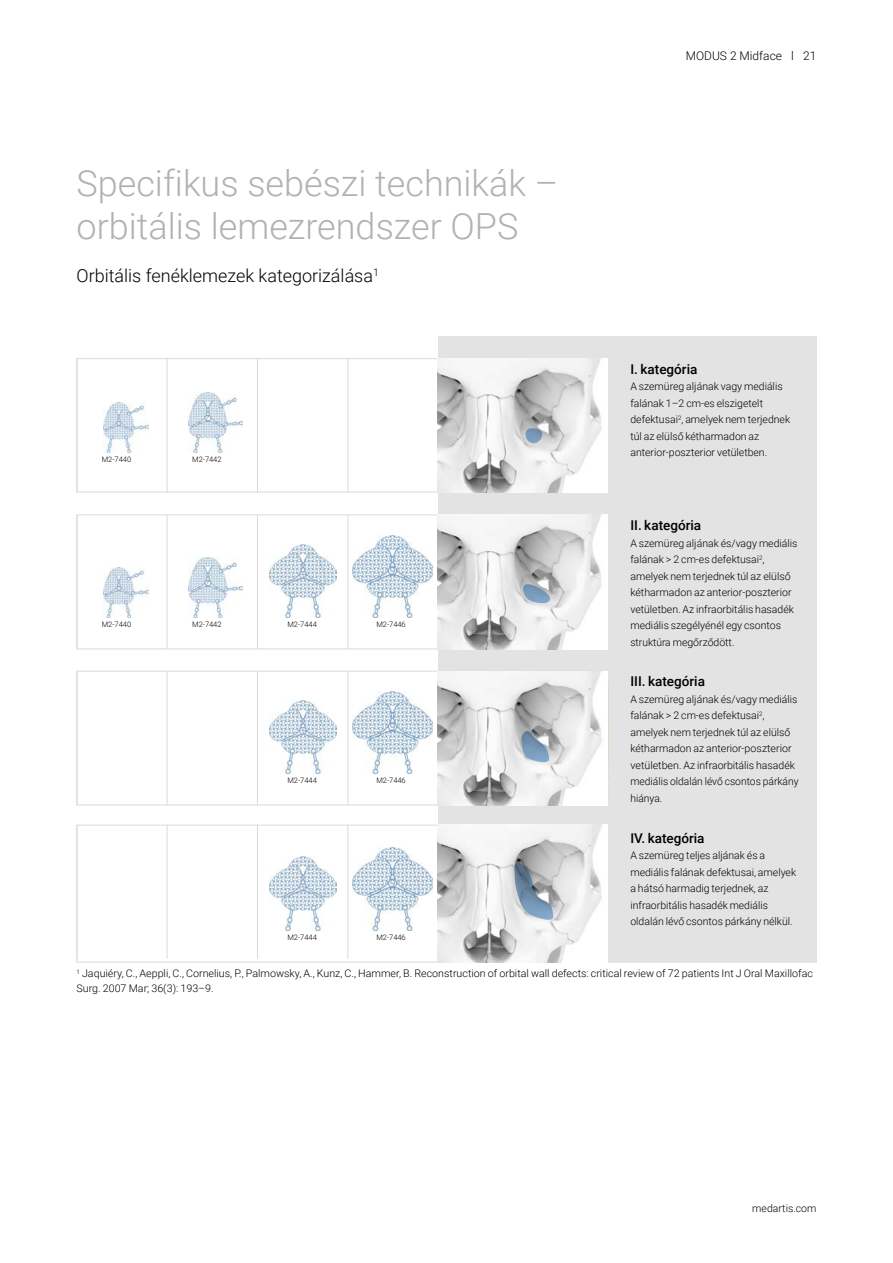
<style>
.page{position:relative;width:893px;height:1263px;background:#fff}
.page>*{position:absolute;margin:0;border:0;box-sizing:border-box;transform-origin:0 0}
.t1{font:300 36px/43.2px "Roboto";color:#b3b2b2}
.t2{font:300 18px "Roboto";color:#000}
.t3{font:500 13.5px "Roboto";color:#000}
.t4{font:300 12px "Roboto";color:#000}
.t5{font:300 10.5px/16.5px "Roboto";color:#000}
.t6{font:300 7.5px "Roboto";color:#000}
</style>
<div class="page">
<div style="left:77px;top:514px;width:530px;height:135px;border:1px solid #dadada"></div>
<img style="left:103px;top:567px;width:45px;height:50px">
<img style="left:103px;top:402px;width:45px;height:50px">
<img style="left:189px;top:558px;width:53px;height:59px">
<img style="left:189px;top:393px;width:53px;height:59px">
<img style="left:269px;top:544px;width:68px;height:73px">
<img style="left:269px;top:700px;width:68px;height:73px">
<img style="left:269px;top:857px;width:68px;height:73px">
<img style="left:352px;top:535px;width:80px;height:82px">
<img style="left:352px;top:691px;width:80px;height:82px">
<img style="left:352px;top:848px;width:80px;height:82px">
<div style="left:438px;top:336px;width:378px;height:626px;background:#e3e3e3"></div>
<div style="left:77px;top:358px;width:530px;height:134px;border:1px solid #dadada"></div>
<div style="left:77px;top:671px;width:531px;height:134px;border:1px solid #dadada"></div>
<div style="left:77px;top:825px;width:530px;height:137px;border:1px solid #dadada"></div>
<hr style="left:167px;top:359px;width:1px;height:133px;background:#dadada">
<hr style="left:167px;top:515px;width:1px;height:134px;background:#dadada">
<hr style="left:167px;top:671px;width:1px;height:134px;background:#dadada">
<hr style="left:167px;top:825px;width:1px;height:133px;background:#dadada">
<hr style="left:77px;top:359px;width:1px;height:133px;background:#dadada">
<hr style="left:77px;top:515px;width:1px;height:134px;background:#dadada">
<hr style="left:77px;top:671px;width:1px;height:134px;background:#dadada">
<hr style="left:77px;top:825px;width:1px;height:133px;background:#dadada">
<hr style="left:257px;top:359px;width:1px;height:133px;background:#dadada">
<hr style="left:257px;top:515px;width:1px;height:134px;background:#dadada">
<hr style="left:257px;top:671px;width:1px;height:134px;background:#dadada">
<hr style="left:257px;top:825px;width:1px;height:133px;background:#dadada">
<hr style="left:347px;top:359px;width:1px;height:133px;background:#dadada">
<hr style="left:347px;top:515px;width:1px;height:134px;background:#dadada">
<hr style="left:347px;top:671px;width:1px;height:134px;background:#dadada">
<hr style="left:347px;top:825px;width:1px;height:133px;background:#dadada">
<img style="left:438px;top:358px;width:169px;height:134px">
<img style="left:438px;top:515px;width:169px;height:134px">
<img style="left:438px;top:671px;width:169px;height:134px">
<img style="left:438px;top:825px;width:169px;height:137px">
<svg style="left:526px;top:426px;width:19px;height:18px"></svg>
<svg style="left:518px;top:580px;width:38px;height:24px"></svg>
<svg style="left:517px;top:721px;width:33px;height:43px"></svg>
<svg style="left:511px;top:858px;width:42px;height:63px"></svg>
<h1 class="t1" style="left:77px;top:160px;width:483px">Specifikus sebészi technikák – orbitális lemezrendszer OPS</h1>
<h2 class="t2" style="left:77px;top:263px;width:304px">Orbitális fenéklemezek kategorizálása<sup>1</sup></h2>
<p class="t6" style="left:102px;top:454px;width:31px">M2-7440</p>
<p class="t6" style="left:192px;top:454px;width:31px">M2-7442</p>
<p class="t6" style="left:102px;top:619px;width:31px">M2-7440</p>
<p class="t6" style="left:192px;top:619px;width:31px">M2-7442</p>
<p class="t6" style="left:287px;top:619px;width:31px">M2-7444</p>
<p class="t6" style="left:287px;top:775px;width:31px">M2-7444</p>
<p class="t6" style="left:376px;top:619px;width:31px">M2-7446</p>
<p class="t6" style="left:376px;top:775px;width:31px">M2-7446</p>
<p class="t6" style="left:287px;top:932px;width:31px">M2-7444</p>
<p class="t6" style="left:376px;top:932px;width:31px">M2-7446</p>
<p class="t4" style="left:686px;top:47px;width:132px">MODUS 2 Midface l 21</p>
<p class="t3" style="left:630px;top:360px;width:69px">I. kategória</p>
<p class="t5" style="left:630px;top:378px;width:161px">A szemüreg aljának vagy mediális falának 1–2 cm-es elszigetelt defektusai<sup>2</sup>, amelyek nem terjednek túl az elülső kétharmadon az anterior-poszterior vetületben.</p>
<p class="t3" style="left:630px;top:516px;width:72px">II. kategória</p>
<p class="t5" style="left:630px;top:534px;width:169px">A szemüreg aljának és/vagy mediális falának &gt; 2 cm-es defektusai<sup>2</sup>, amelyek nem terjednek túl az elülső kétharmadon az anterior-poszterior vetületben. Az infraorbitális hasadék mediális szegélyénél egy csontos struktúra megőrződött.</p>
<p class="t3" style="left:630px;top:672px;width:76px">III. kategória</p>
<p class="t5" style="left:630px;top:690px;width:170px">A szemüreg aljának és/vagy mediális falának &gt; 2 cm-es defektusai<sup>2</sup>, amelyek nem terjednek túl az elülső kétharmadon az anterior-poszterior vetületben. Az infraorbitális hasadék mediális oldalán lévő csontos párkány hiánya.</p>
<p class="t3" style="left:630px;top:828px;width:76px">IV. kategória</p>
<p class="t5" style="left:630px;top:847px;width:167px">A szemüreg teljes aljának és a mediális falának defektusai, amelyek a hátsó harmadig terjednek, az infraorbitális hasadék mediális oldalán lévő csontos párkány nélkül.</p>
<p class="t5" style="left:77px;top:966px;width:738px;line-height:15px"><sup>1</sup> Jaquiéry, C., Aeppli, C., Cornelius, P., Palmowsky, A., Kunz, C., Hammer, B. Reconstruction of orbital wall defects: critical review of 72 patients Int J Oral Maxillofac<br>Surg. 2007 Mar; 36(3): 193–9.</p>
<p class="t5" style="left:752px;top:1199px;width:66px">medartis.com</p>
</div>
